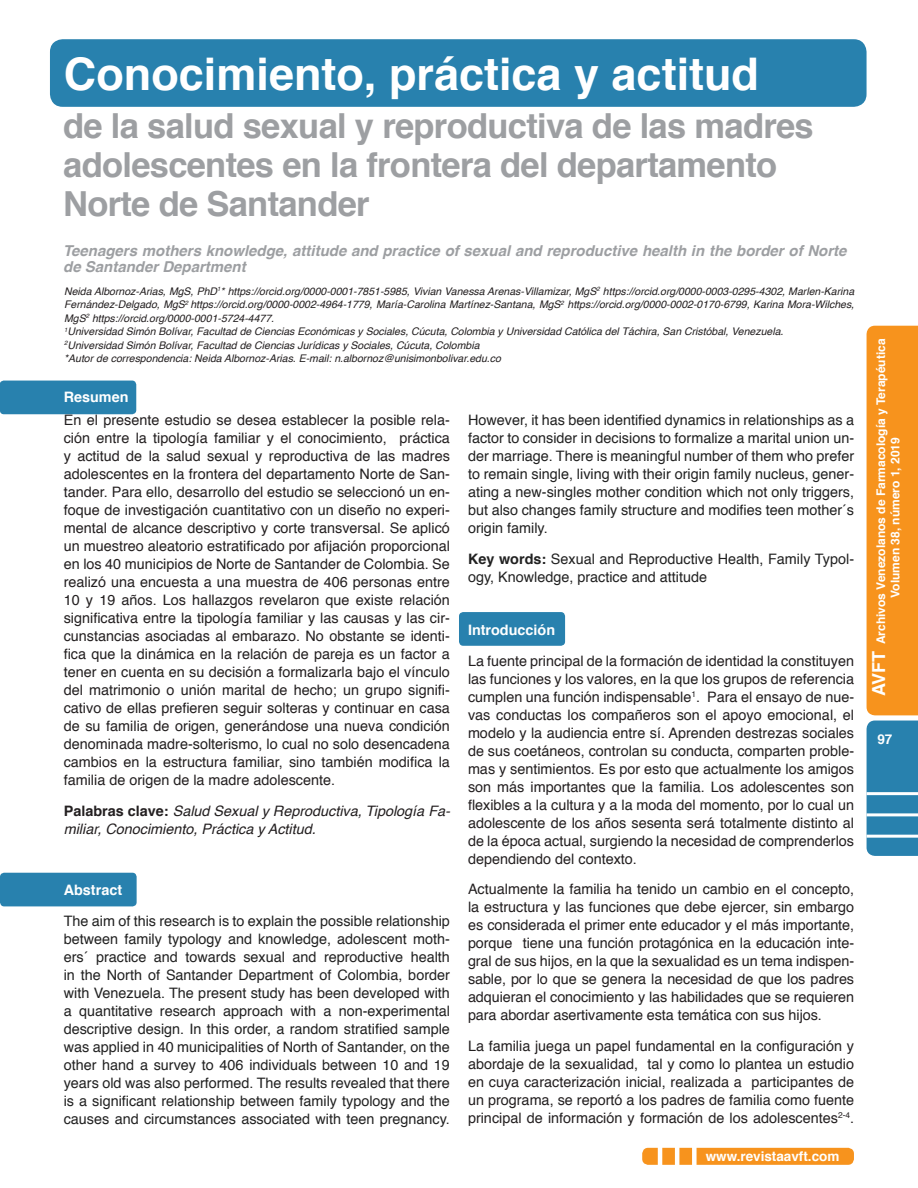
<style>
.page{position:relative;width:918px;height:1188px;background:#fff}
.page>*{position:absolute;margin:0;border:0;box-sizing:border-box;transform-origin:0 0}
.t1{font:700 45px "Helvetica";color:#fff}
.t2{font:700 34.5px/39px "Helvetica";letter-spacing:-.02em;color:#9d9fa2}
.t3{font:italic 700 15px/16.5px "Helvetica";color:#9d9fa2}
.Párrafo_de_lista{font:14.4px/18px "Helvetica";color:#231f20;text-align:justify}
.t4{font:14.4px/18px "Helvetica";color:#212121;text-align:justify}
.t5{font:italic 14.4px/18px "Helvetica";color:#231f20}
.Párrafo_de_lista-2{font:700 14.4px "Helvetica";color:#fff}
.t6{font:700 13.5px "Helvetica";color:#fff}
.t7{font:700 12px/14.4px "Helvetica";color:#fff;text-align:center}
.Párrafo_de_lista-3{font:italic 10.5px/13.5px "Helvetica";color:#231f20;text-align:justify}
.s1{font-weight:700;font-style:normal}
.s2{font-weight:700}
.s3{font-size:18px}
</style>
<div class="page">
<div style="left:867px;top:721px;width:51px;height:135px;background:#2881ae"></div>
<div style="left:867px;top:326px;width:51px;height:389px;background:#f7931d"></div>
<hr style="left:867px;top:835px;width:51px;height:3px;background:#fff">
<hr style="left:867px;top:813px;width:51px;height:3px;background:#fff">
<hr style="left:867px;top:792px;width:51px;height:3px;background:#fff">
<div style="left:642px;top:1148px;width:212px;height:17px;background:#f7931d;border-radius:6px"></div>
<div style="left:692px;top:1139px;width:5px;height:33px;background:#fff"></div>
<hr style="left:675px;top:1140px;width:4px;height:33px;background:#fff">
<hr style="left:658px;top:1140px;width:4px;height:33px;background:#fff">
<div style="left:459px;top:612px;width:106px;height:34px;background:#2881ae;border-radius:4px"></div>
<div style="left:0;top:873px;width:137px;height:33px;background:#2881ae;border-radius:4px"></div>
<div style="left:50px;top:39px;width:817px;height:68px;background:#2881ae;border-radius:13px"></div>
<div style="left:0;top:381px;width:136px;height:33px;background:#2881ae;border-radius:4px"></div>
<p class="t1" style="left:64px;top:38px;width:697px">Conocimiento, práctica y actitud</p>
<p class="t2" style="left:63px;top:107px;width:752px">de la salud sexual y reproductiva de las madres adolescentes en la frontera del departamento<br>Norte de Santander</p>
<p class="t3" style="left:63px;top:242px;width:785px">Teenagers mothers knowledge, attitude and practice of sexual and reproductive health in the border of Norte de Santander Department</p>
<p class="Párrafo_de_lista-3" style="left:64px;top:285px;width:792px">Neida Albornoz-Arias, MgS, PhD<sup>1</sup>* https://orcid.org/0000-0001-7851-5985, Vivian Vanessa Arenas-Villamizar, MgS<sup>2</sup> https://orcid.org/0000-0003-0295-4302, Marlen-Karina Fernández-Delgado, MgS<sup>2</sup> https://orcid.org/0000-0002-4964-1779, María-Carolina Martínez-Santana, MgS<sup>2</sup> https://orcid.org/0000-0002-0170-6799, Karina Mora-Wilches, MgS<sup>2</sup> https://orcid.org/0000-0001-5724-4477.</p>
<p class="Párrafo_de_lista-3" style="left:64px;top:325px;width:721px"><sup>1</sup>Universidad Simón Bolívar, Facultad de Ciencias Económicas y Sociales, Cúcuta, Colombia y Universidad Católica del Táchira, San Cristóbal, Venezuela.</p>
<p class="Párrafo_de_lista-3" style="left:64px;top:339px;width:417px"><sup>2</sup>Universidad Simón Bolívar, Facultad de Ciencias Jurídicas y Sociales, Cúcuta, Colombia</p>
<p class="Párrafo_de_lista-3" style="left:64px;top:352px;width:438px">*Autor de correspondencia: Neida Albornoz-Arias. E-mail: n.albornoz@unisimonbolivar.edu.co</p>
<p class="Párrafo_de_lista-2" style="left:64px;top:386px;width:66px">Resumen</p>
<p class="Párrafo_de_lista" style="left:64px;top:411px;width:388px">En el presente estudio se desea establecer la posible rela&shy;ción entre la tipología familiar y el conocimiento, práctica y actitud de la salud sexual y reproductiva de las madres adolescentes en la frontera del departamento Norte de San&shy;tander. Para ello, desarrollo del estudio se seleccionó un en&shy;foque de investigación cuantitativo con un diseño no experi&shy;mental de alcance descriptivo y corte transversal. Se aplicó un muestreo aleatorio estratificado por afijación proporcional en los 40 municipios de Norte de Santander de Colombia. Se realizó una encuesta a una muestra de 406 personas entre 10 y 19 años. Los hallazgos revelaron que existe relación significativa entre la tipología familiar y las causas y las cir&shy;cunstancias asociadas al embarazo. No obstante se identi&shy;fica que la dinámica en la relación de pareja es un factor a tener en cuenta en su decisión a formalizarla bajo el vínculo del matrimonio o unión marital de hecho; un grupo signifi&shy;cativo de ellas prefieren seguir solteras y continuar en casa de su familia de origen, generándose una nueva condición denominada madre-solterismo, lo cual no solo desencadena cambios en la estructura familiar, sino también modifica la familia de origen de la madre adolescente.</p>
<p class="t5" style="left:64px;top:802px;width:388px"><span class="s1">Palabras clave:</span> Salud Sexual y Reproductiva, Tipología Fa&shy;miliar, Conocimiento, Práctica y Actitud.</p>
<p class="Párrafo_de_lista-2" style="left:64px;top:879px;width:60px">Abstract</p>
<p class="t4" style="left:64px;top:912px;width:388px">The aim of this research is to explain the possible relationship between family typology and knowledge, adolescent moth&shy;ers´ practice and towards sexual and reproductive health in the North of Santander Department of Colombia, border with Venezuela. The present study has been developed with a quantitative research approach with a non-experimental descriptive design. In this order, a random stratified sample was applied in 40 municipalities of North of Santander, on the other hand a survey to 406 individuals between 10 and 19 years old was also performed. The results revealed that there is a significant relationship between family typology and the causes and circumstances associated with teen pregnancy.</p>
<p class="t4" style="left:468px;top:411px;width:388px">However, it has been identified dynamics in relationships as a factor to consider in decisions to formalize a marital union un&shy;der marriage. There is meaningful number of them who prefer to remain single, living with their origin family nucleus, gener&shy;ating a new-singles mother condition which not only triggers, but also changes family structure and modifies teen mother´s origin family.</p>
<p class="t4" style="left:468px;top:550px;width:388px"><span class="s2">Key words:</span> Sexual and Reproductive Health, Family Typol&shy;ogy, Knowledge, practice and attitude</p>
<p class="Párrafo_de_lista-2" style="left:468px;top:618px;width:89px">Introducción</p>
<p class="Párrafo_de_lista" style="left:468px;top:652px;width:388px">La fuente principal de la formación de identidad la constituyen las funciones y los valores, en la que los grupos de referencia cumplen una función indispensable<sup>1</sup>. Para el ensayo de nue&shy;vas conductas los compañeros son el apoyo emocional, el modelo y la audiencia entre sí. Aprenden destrezas sociales de sus coetáneos, controlan su conducta, comparten proble&shy;mas y sentimientos. Es por esto que actualmente los amigos son más importantes que la familia. Los adolescentes son flexibles a la cultura y a la moda del momento, por lo cual un adolescente de los años sesenta será totalmente distinto al de la época actual, surgiendo la necesidad de comprenderlos dependiendo del contexto.</p>
<p class="Párrafo_de_lista" style="left:468px;top:881px;width:388px">Actualmente la familia ha tenido un cambio en el concepto, la estructura y las funciones que debe ejercer, sin embargo es considerada el primer ente educador y el más importante, porque tiene una función protagónica en la educación inte&shy;gral de sus hijos, en la que la sexualidad es un tema indispen&shy;sable, por lo que se genera la necesidad de que los padres adquieran el conocimiento y las habilidades que se requieren para abordar asertivamente esta temática con sus hijos.</p>
<p class="Párrafo_de_lista" style="left:468px;top:1037px;width:388px">La familia juega un papel fundamental en la configuración y abordaje de la sexualidad, tal y como lo plantea un estudio en cuya caracterización inicial, realizada a participantes de un programa, se reportó a los padres de familia como fuente principal de información y formación de los adolescentes<sup>2-4</sup>.</p>
<p class="t6" style="left:706px;top:1145px;width:135px">www.revistaavft.com</p>
<p class="t7" style="left:874px;top:696px;width:359px;rotate:-90deg"><span class="s3">AVFT</span> Archivos Venezolanos de Farmacología y Terapéutica<br>Volumen 38, número 1, 2019</p>
<p class="t6" style="left:877px;top:729px;width:17px">97</p>
</div>
